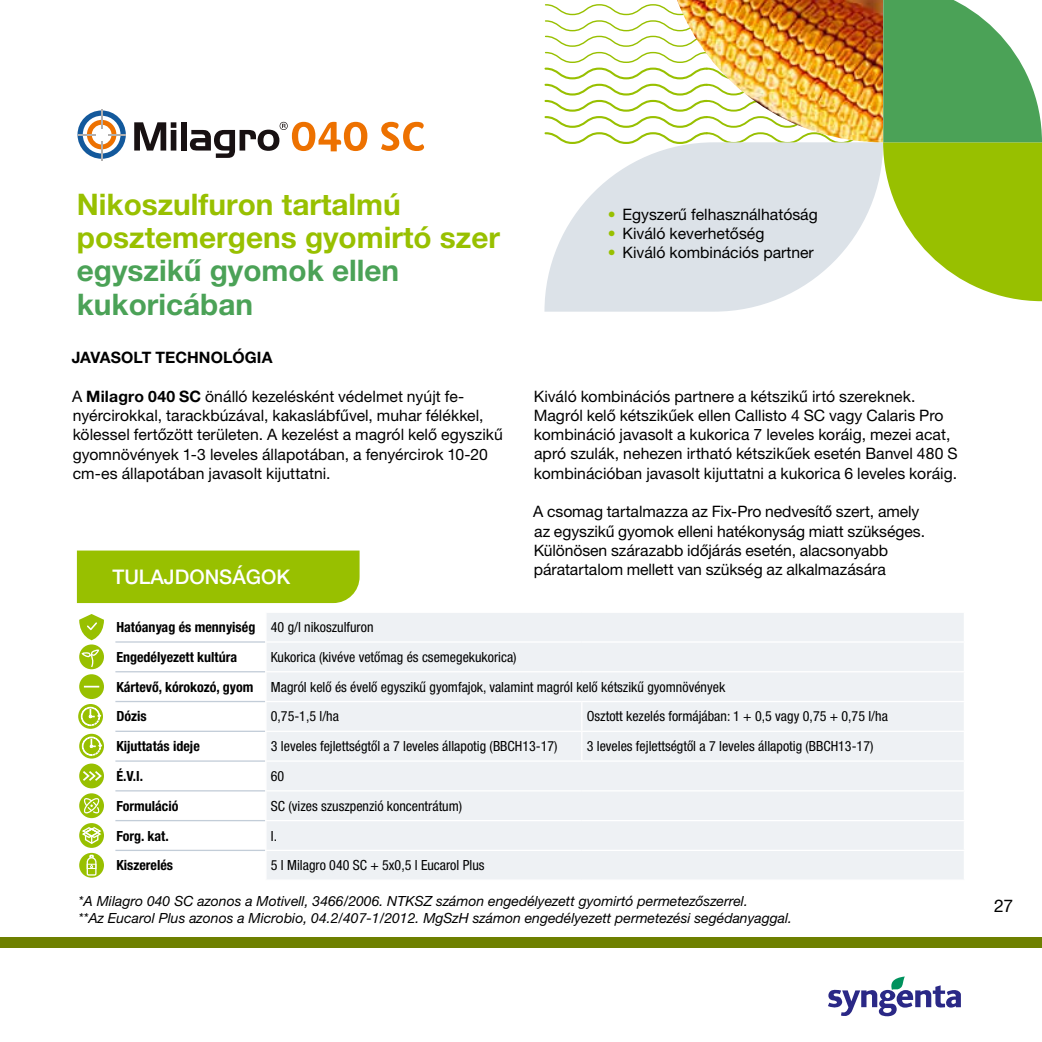
<style>
.page{position:relative;width:1042px;height:1042px;background:#fff}
.page>*{position:absolute;margin:0;border:0;box-sizing:border-box;transform-origin:0 0}
.t1{font:700 29.75px/33.2px "Helvetica Neue LT Pro";color:#98c000}
.t2{font:700 29.75px/33.2px "Helvetica Neue LT Pro";color:#4ba257}
.t3{font:500 20.12px "Helvetica Neue LT Pro";color:#fff}
.t4{font:17.5px "Helvetica Neue LT Pro";color:#000}
.t5{font:15.75px/19.2px "Helvetica Neue LT Pro";color:#000}
.t6{font:700 15.75px "Helvetica Neue LT Pro";letter-spacing:.005em;color:#000}
.t7{font:condensed 14px/29.8px "Helvetica Neue LT Pro";color:#000}
.t8{font:italic 14px/17.5px "Helvetica Neue LT Pro";color:#000}
.t9{font:700 condensed 14px/29.8px "Helvetica Neue LT Pro";color:#000}
.s1{font-weight:700}
.s2{color:#98c000}
.s3{font-weight:400}
</style>
<div class="page">
<svg style="left:828px;top:976px;width:133px;height:41px"></svg>
<div style="left:0;top:937px;width:1042px;height:11px;background:#6e8000"></div>
<svg style="left:134px;top:122px;width:42px;height:29px"></svg>
<div style="left:181px;top:122px;width:5px;height:29px;background:#181112"></div>
<hr style="left:101px;top:141px;width:2px;height:20px;background:#b1afae">
<svg style="left:77px;top:109px;width:49px;height:50px"></svg>
<svg style="left:190px;top:122px;width:177px;height:36px"></svg>
<svg style="left:381px;top:122px;width:43px;height:29px"></svg>
<div style="left:267px;top:613px;width:697px;height:266px;background:#eef1f4"></div>
<hr style="left:115px;top:641px;width:150px;height:1px;background:#c3cdd8">
<hr style="left:115px;top:671px;width:150px;height:1px;background:#c3cdd8">
<hr style="left:115px;top:701px;width:150px;height:1px;background:#c3cdd8">
<hr style="left:115px;top:730px;width:150px;height:2px;background:#c3cdd8">
<hr style="left:115px;top:760px;width:150px;height:2px;background:#c3cdd8">
<hr style="left:115px;top:790px;width:150px;height:1px;background:#c3cdd8">
<hr style="left:115px;top:820px;width:150px;height:1px;background:#c3cdd8">
<hr style="left:115px;top:850px;width:150px;height:1px;background:#c3cdd8">
<hr style="left:265px;top:641px;width:317px;height:1px;background:#fff">
<hr style="left:582px;top:641px;width:383px;height:1px;background:#fff">
<hr style="left:265px;top:671px;width:317px;height:1px;background:#fff">
<hr style="left:582px;top:671px;width:383px;height:1px;background:#fff">
<hr style="left:265px;top:701px;width:317px;height:1px;background:#fff">
<hr style="left:582px;top:701px;width:383px;height:1px;background:#fff">
<hr style="left:265px;top:730px;width:317px;height:2px;background:#fff">
<hr style="left:582px;top:730px;width:383px;height:2px;background:#fff">
<svg style="left:581px;top:702px;width:1px;height:58px"></svg>
<hr style="left:265px;top:760px;width:317px;height:2px;background:#fff">
<hr style="left:582px;top:760px;width:383px;height:2px;background:#fff">
<hr style="left:265px;top:790px;width:317px;height:1px;background:#fff">
<hr style="left:582px;top:790px;width:383px;height:1px;background:#fff">
<hr style="left:265px;top:820px;width:317px;height:1px;background:#fff">
<hr style="left:582px;top:820px;width:383px;height:1px;background:#fff">
<hr style="left:265px;top:850px;width:317px;height:1px;background:#fff">
<hr style="left:582px;top:850px;width:383px;height:1px;background:#fff">
<svg style="left:79px;top:614px;width:25px;height:26px"></svg>
<svg style="left:79px;top:644px;width:25px;height:25px"></svg>
<svg style="left:81px;top:649px;width:19px;height:20px"></svg>
<div style="left:79px;top:674px;width:25px;height:25px;background:#98c000;border-radius:50%"></div>
<svg style="left:84px;top:686px;width:15px;height:1px"></svg>
<svg style="left:78px;top:704px;width:25px;height:25px"></svg>
<svg style="left:81px;top:707px;width:20px;height:19px"></svg>
<svg style="left:79px;top:734px;width:25px;height:24px"></svg>
<svg style="left:82px;top:736px;width:20px;height:20px"></svg>
<div style="left:79px;top:763px;width:25px;height:25px;background:#98c000;border-radius:50%"></div>
<svg style="left:81px;top:769px;width:22px;height:14px"></svg>
<svg style="left:79px;top:793px;width:25px;height:25px"></svg>
<svg style="left:79px;top:823px;width:25px;height:25px"></svg>
<svg style="left:80px;top:826px;width:23px;height:19px"></svg>
<div style="left:79px;top:853px;width:25px;height:24px;background:#98c000;border-radius:50%"></div>
<svg style="left:86px;top:854px;width:11px;height:22px"></svg>
<svg style="left:544px;top:4px;width:133px;height:138px"></svg>
<svg style="left:544px;top:142px;width:339px;height:170px;fill:#dce2e8"></svg>
<img style="left:677px;top:0;width:206px;height:142px">
<div style="left:77px;top:550px;width:282px;height:53px;background:#98c000"></div>
<svg style="left:883px;top:0;width:159px;height:301px"></svg>
<h1 class="t1" style="left:77px;top:187px;width:425px">Nikoszulfuron tartalmú posztemergens gyomirtó szer</h1>
<h1 class="t2" style="left:77px;top:254px;width:324px">egyszikű gyomok ellen kukoricában</h1>
<p class="t6" style="left:72px;top:348px;width:202px">JAVASOLT TECHNOLÓGIA</p>
<p class="t5" style="left:72px;top:386px;width:432px">A <span class="s1">Milagro 040 SC</span> önálló kezelésként védelmet nyújt fe&shy;nyércirokkal, tarackbúzával, kakaslábfűvel, muhar félékkel, kölessel fertőzött területen. A kezelést a magról kelő egyszikű gyomnövények 1-3 leveles állapotában, a fenyércirok 10-20 cm-es állapotában javasolt kijuttatni.</p>
<p class="t5" style="left:534px;top:386px;width:425px">Kiváló kombinációs partnere a kétszikű irtó szereknek.<br>Magról kelő kétszikűek ellen Callisto 4 SC vagy Calaris Pro kombináció javasolt a kukorica 7 leveles koráig, mezei acat, apró szulák, nehezen irtható kétszikűek esetén Banvel 480 S kombinációban javasolt kijuttatni a kukorica 6 leveles koráig.</p>
<p class="t5" style="left:533px;top:502px;width:393px">A csomag tartalmazza az Fix-Pro nedvesítő szert, amely az egyszikű gyomok elleni hatékonyság miatt szükséges.<br>Különösen szárazabb időjárás esetén, alacsonyabb páratartalom mellett van szükség az alkalmazására</p>
<p class="t5" style="left:608px;top:205px;width:212px"><span class="s2">•</span> Egyszerű felhasználhatóság</p>
<p class="t5" style="left:608px;top:224px;width:158px"><span class="s2">•</span> Kiváló keverhetőség</p>
<p class="t5" style="left:608px;top:243px;width:208px"><span class="s2">•</span> Kiváló kombinációs partner</p>
<p class="t3" style="left:112px;top:565px;width:179px">TULAJDONSÁGOK</p>
<p class="t9" style="left:116px;top:612px;width:259px">Hatóanyag és mennyiség <span class="s3">40 g/l nikoszulfuron<br></span>Engedélyezett kultúra</p>
<p class="t7" style="left:116px;top:642px;width:610px;text-indent:154px">Kukorica (kivéve vetőmag és csemegekukorica)<br><span class="s1">Kártevő, kórokozó, gyom</span> Magról kelő és évelő egyszikű gyomfajok, valamint magról kelő kétszikű gyomnövények<br><span class="s1">Dózis</span></p>
<p class="t7" style="left:271px;top:701px;width:70px">0,75-1,5 l/ha</p>
<p class="t7" style="left:587px;top:701px;width:303px">Osztott kezelés formájában: 1 + 0,5 vagy 0,75 + 0,75 l/ha</p>
<p class="t9" style="left:116px;top:731px;width:85px">Kijuttatás ideje</p>
<p class="t7" style="left:271px;top:731px;width:288px">3 leveles fejlettségtől a 7 leveles állapotig (BBCH13-17)</p>
<p class="t7" style="left:587px;top:731px;width:288px">3 leveles fejlettségtől a 7 leveles állapotig (BBCH13-17)</p>
<p class="t9" style="left:116px;top:761px;width:28px">É.V.I.</p>
<p class="t7" style="left:271px;top:761px;width:15px">60</p>
<p class="t9" style="left:116px;top:790px;width:64px">Formuláció</p>
<p class="t7" style="left:271px;top:791px;width:193px">SC (vizes szuszpenzió koncentrátum)</p>
<p class="t9" style="left:116px;top:820px;width:54px">Forg. kat.</p>
<p class="t7" style="left:271px;top:820px;width:8px">I.</p>
<p class="t9" style="left:116px;top:850px;width:58px">Kiszerelés</p>
<p class="t7" style="left:271px;top:850px;width:215px">5 l Milagro 040 SC + 5x0,5 l Eucarol Plus</p>
<p class="t8" style="left:79px;top:891px;width:715px">*A Milagro 040 SC azonos a Motivell, 3466/2006. NTKSZ számon engedélyezett gyomirtó permetezőszerrel.<br>**Az Eucarol Plus azonos a Microbio, 04.2/407-1/2012. MgSzH számon engedélyezett permetezési segédanyaggal.</p>
<p class="t4" style="left:994px;top:895px;width:21px">27</p>
</div>
